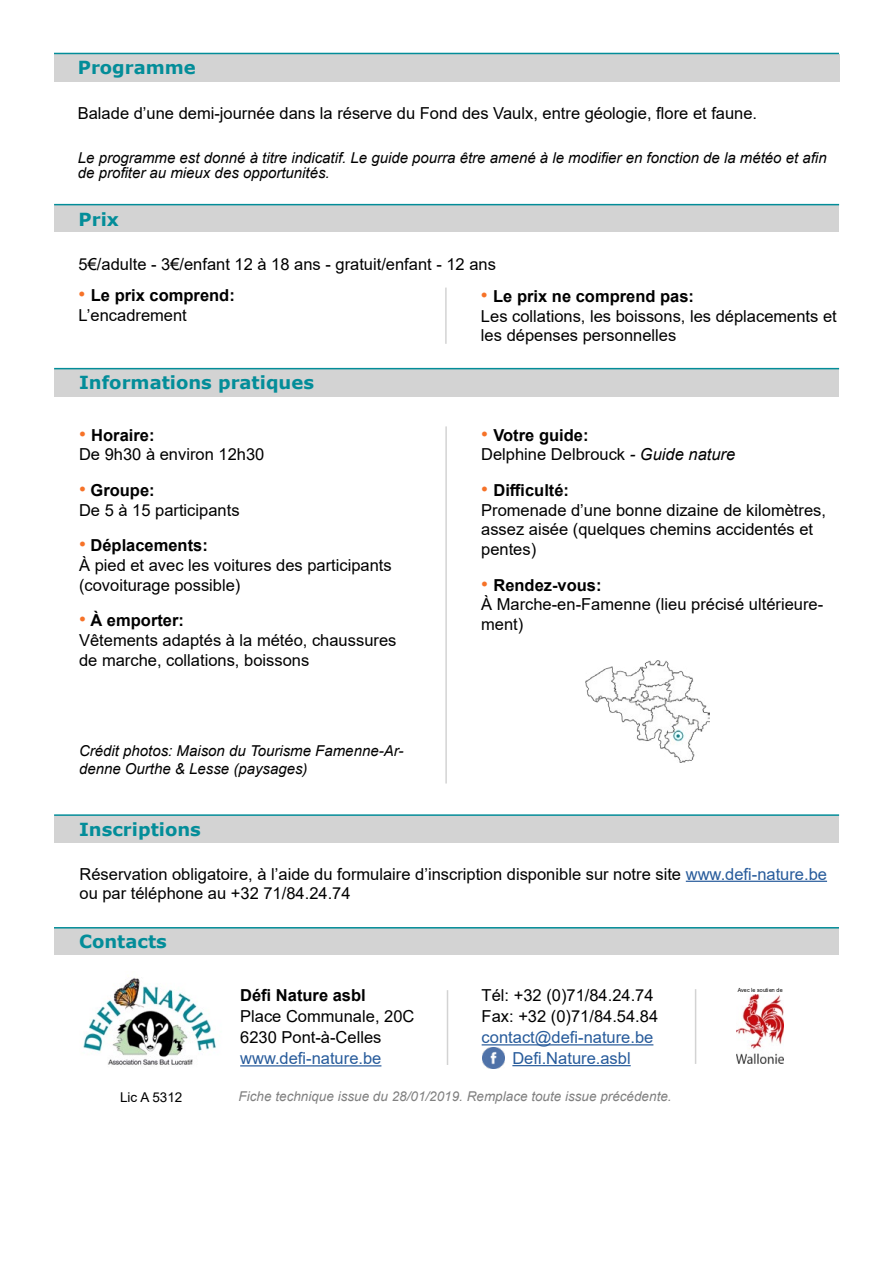
<style>
.page{position:relative;width:893px;height:1263px;background:#fff}
.page>*{position:absolute;margin:0;border:0;box-sizing:border-box;transform-origin:0 0}
.t1{font:700 18px "Verdana";color:#038d99}
.t2{font:16.5px/19.8px "Arial";color:#000}
.t3{font:16.5px/20.7px "Arial";color:#275b9b;text-align:center}
.t4{font:700 16.5px/19.8px "Arial";color:#000}
.t5{font:italic 15px/15px "Arial";color:#000}
.t6{font:italic 13.5px "Arial";color:#808080}
.t7{font:13.5px "Arial";color:#000}
.t8{font:5.7px "Arial";color:#000;scale:.94 1}
.s1{font-weight:400;font-size:19.5px;color:#f67228}
.s2{font-weight:400}
.s3{font-size:19.5px;color:#f67228}
.s4{font-weight:700}
.s5{font-style:italic}
.s6{color:#275b9b}
</style>
<div class="page">
<div style="left:54px;top:54px;width:785px;height:27px;background:#d3d3d3"></div>
<div style="left:54px;top:205px;width:785px;height:27px;background:#d3d3d3"></div>
<hr style="left:54px;top:53px;width:785px;height:1px;background:#038d99">
<div style="left:54px;top:816px;width:785px;height:27px;background:#d3d3d3"></div>
<hr style="left:686px;top:881px;width:141px;height:1px;background:#275b9b">
<hr style="left:445px;top:288px;width:2px;height:56px;background:#d3d3d3">
<div style="left:54px;top:369px;width:785px;height:28px;background:#d3d3d3"></div>
<hr style="left:445px;top:426px;width:2px;height:357px;background:#d3d3d3">
<div style="left:54px;top:928px;width:785px;height:27px;background:#d3d3d3"></div>
<hr style="left:54px;top:204px;width:785px;height:1px;background:#038d99">
<hr style="left:54px;top:368px;width:785px;height:1px;background:#038d99">
<hr style="left:54px;top:814px;width:785px;height:2px;background:#038d99">
<hr style="left:54px;top:927px;width:785px;height:1px;background:#038d99">
<img style="left:585px;top:661px;width:124px;height:101px">
<hr style="left:240px;top:1065px;width:141px;height:1px;background:#275b9b">
<svg style="left:736px;top:994px;width:47px;height:69px"></svg>
<hr style="left:447px;top:990px;width:1px;height:75px;background:#d3d3d3">
<hr style="left:482px;top:1044px;width:171px;height:1px;background:#275b9b">
<img style="left:83px;top:978px;width:133px;height:88px">
<img style="left:483px;top:1047px;width:21px;height:21px">
<hr style="left:512px;top:1065px;width:119px;height:1px;background:#275b9b">
<hr style="left:695px;top:989px;width:1px;height:75px;background:#d3d3d3">
<p class="t1" style="left:78px;top:54px;width:120px">Programme</p>
<p class="t2" style="left:78px;top:104px;width:681px">Balade d’une demi-journée dans la réserve du Fond des Vaulx, entre géologie, flore et faune.</p>
<p class="t5" style="left:78px;top:151px;width:750px">Le programme est donné à titre indicatif. Le guide pourra être amené à le modifier en fonction de la météo et afin de profiter au mieux des opportunités.</p>
<p class="t1" style="left:79px;top:206px;width:42px">Prix</p>
<p class="t2" style="left:79px;top:255px;width:419px">5€/adulte - 3€/enfant 12 à 18 ans - gratuit/enfant - 12 ans</p>
<p class="t4" style="left:79px;top:286px;width:158px"><span class="s1">•</span> Le prix comprend:<br><span class="s2">L’encadrement</span></p>
<p class="t2" style="left:481px;top:286px;width:357px"><span class="s3">•</span> <span class="s4">Le prix ne comprend pas:<br></span>Les collations, les boissons, les déplacements et les dépenses personnelles</p>
<p class="t1" style="left:79px;top:370px;width:236px">Informations pratiques</p>
<p class="t2" style="left:79px;top:425px;width:187px"><span class="s3">•</span> <span class="s4">Horaire:<br></span>De 9h30 à environ 12h30</p>
<p class="t2" style="left:79px;top:480px;width:162px"><span class="s3">•</span> <span class="s4">Groupe:<br></span>De 5 à 15 participants</p>
<p class="t2" style="left:79px;top:535px;width:314px"><span class="s3">•</span> <span class="s4">Déplacements:<br></span>À pied et avec les voitures des participants (covoiturage possible)</p>
<p class="t2" style="left:79px;top:610px;width:319px"><span class="s3">•</span> <span class="s4">À emporter:<br></span>Vêtements adaptés à la météo, chaussures de marche, collations, boissons</p>
<p class="t5" style="left:79px;top:742px;width:326px;line-height:18px">Crédit photos: Maison du Tourisme Famenne-Ar&shy;denne Ourthe &amp; Lesse (paysages)</p>
<p class="t2" style="left:481px;top:425px;width:256px"><span class="s3">•</span> <span class="s4">Votre guide:<br></span>Delphine Delbrouck <span class="s5">- Guide nature</span></p>
<p class="t2" style="left:481px;top:480px;width:346px"><span class="s3">•</span> <span class="s4">Difficulté:<br></span>Promenade d’une bonne dizaine de kilomètres, assez aisée (quelques chemins accidentés et pentes)</p>
<p class="t2" style="left:481px;top:575px;width:344px"><span class="s3">•</span> <span class="s4">Rendez-vous:<br></span>À Marche-en-Famenne (lieu précisé ultérieure&shy;ment)</p>
<p class="t1" style="left:79px;top:816px;width:123px">Inscriptions</p>
<p class="t2" style="left:80px;top:864px;width:749px">Réservation obligatoire, à l’aide du formulaire d’inscription disponible sur notre site <span class="s6">www.defi-nature.be </span>ou par téléphone au +32 71/84.24.74</p>
<p class="t1" style="left:79px;top:928px;width:89px">Contacts</p>
<p class="t4" style="left:240px;top:985px;width:127px">Défi Nature asbl</p>
<p class="t2" style="left:240px;top:1006px;width:176px;line-height:21px">Place Communale, 20C<br>6230 Pont-à-Celles</p>
<p class="t3" style="left:240px;top:1048px;width:143px">www.defi-nature.be</p>
<p class="t2" style="left:482px;top:985px;width:178px;line-height:21px">Tél: +32 (0)71/84.24.74<br>Fax: +32 (0)71/84.54.84</p>
<p class="t3" style="left:482px;top:1027px;width:173px">contact@defi-nature.be<br>Defi.Nature.asbl</p>
<p class="t7" style="left:120px;top:1087px;width:64px">Lic A 5312</p>
<p class="t6" style="left:239px;top:1087px;width:434px">Fiche technique issue du 28/01/2019. Remplace toute issue précédente.</p>
<p class="t8" style="left:738px;top:986px;width:49px">Avec le souti en de</p>
</div>
